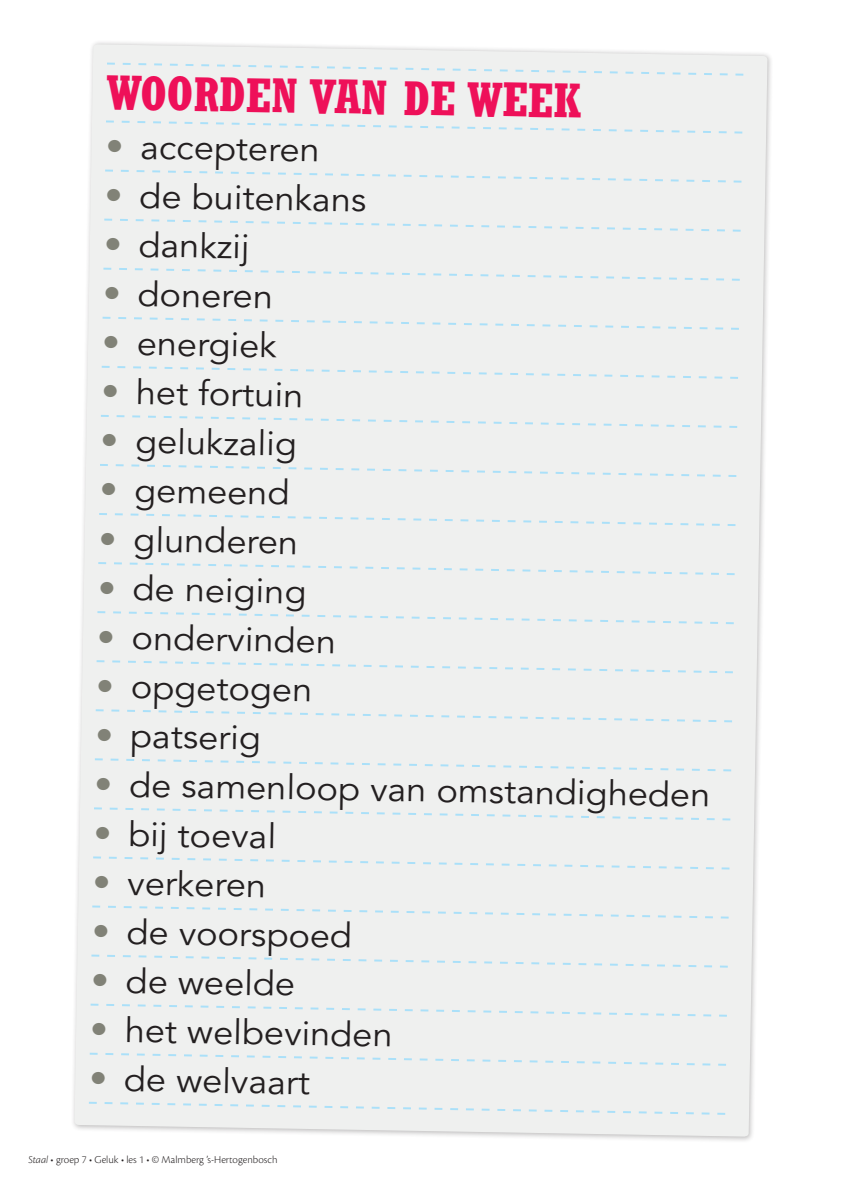
<style>
.page{position:relative;width:842px;height:1191px;background:#fff}
.page>*{position:absolute;margin:0;border:0;box-sizing:border-box;transform-origin:0 0}
.t1{font:700 condensed 48.1px "Rockwell Std";color:#ee1059}
.t2{font:34.3px "Avenir LT Std";color:#231f20;scale:1.05 1}
.t3{font:300 11px "Cronos Pro";color:#231f20}
.s1{color:#818277}
.s2{font-style:italic}
</style>
<div class="page">
<div style="left:70px;top:40px;width:704px;height:1103px;background:#231f20;opacity:.3"></div>
<div style="left:74px;top:44px;width:693px;height:1092px;background:#eff0ef"></div>
<svg style="left:105px;top:62px;width:640px;height:15px"></svg>
<svg style="left:104px;top:119px;width:640px;height:16px"></svg>
<svg style="left:103px;top:168px;width:640px;height:16px"></svg>
<svg style="left:102px;top:218px;width:641px;height:15px"></svg>
<svg style="left:101px;top:267px;width:641px;height:15px"></svg>
<svg style="left:101px;top:316px;width:640px;height:15px"></svg>
<svg style="left:100px;top:365px;width:640px;height:15px"></svg>
<svg style="left:99px;top:414px;width:640px;height:15px"></svg>
<svg style="left:98px;top:463px;width:640px;height:15px"></svg>
<svg style="left:97px;top:512px;width:640px;height:15px"></svg>
<svg style="left:96px;top:561px;width:641px;height:15px"></svg>
<svg style="left:95px;top:610px;width:641px;height:15px"></svg>
<svg style="left:95px;top:659px;width:640px;height:15px"></svg>
<svg style="left:94px;top:708px;width:640px;height:15px"></svg>
<svg style="left:93px;top:757px;width:640px;height:15px"></svg>
<svg style="left:92px;top:806px;width:640px;height:15px"></svg>
<svg style="left:91px;top:855px;width:640px;height:15px"></svg>
<svg style="left:90px;top:904px;width:641px;height:15px"></svg>
<svg style="left:89px;top:953px;width:641px;height:15px"></svg>
<svg style="left:89px;top:1002px;width:640px;height:15px"></svg>
<svg style="left:88px;top:1051px;width:640px;height:15px"></svg>
<svg style="left:87px;top:1100px;width:640px;height:15px"></svg>
<h1 class="t1" style="left:107px;top:64px;width:476px;rotate:1deg">WOORDEN VAN DE WEEK</h1>
<p class="t2" style="left:106px;top:126px;width:205px;rotate:1deg"><span class="s1">•</span> accepteren</p>
<p class="t2" style="left:105px;top:175px;width:251px;rotate:1deg"><span class="s1">•</span> de buitenkans</p>
<p class="t2" style="left:104px;top:224px;width:140px;rotate:1deg"><span class="s1">•</span> dankzij</p>
<p class="t2" style="left:103px;top:274px;width:163px;rotate:1deg"><span class="s1">•</span> doneren</p>
<p class="t2" style="left:102px;top:323px;width:168px;rotate:1deg"><span class="s1">•</span> energiek</p>
<p class="t2" style="left:102px;top:372px;width:194px;rotate:1deg"><span class="s1">•</span> het fortuin</p>
<p class="t2" style="left:101px;top:421px;width:189px;rotate:1deg"><span class="s1">•</span> gelukzalig</p>
<p class="t2" style="left:100px;top:470px;width:183px;rotate:1deg"><span class="s1">•</span> gemeend</p>
<p class="t2" style="left:99px;top:519px;width:191px;rotate:1deg"><span class="s1">•</span> glunderen</p>
<p class="t2" style="left:98px;top:568px;width:200px;rotate:1deg"><span class="s1">•</span> de neiging</p>
<p class="t2" style="left:97px;top:617px;width:229px;rotate:1deg"><span class="s1">•</span> ondervinden</p>
<p class="t2" style="left:96px;top:666px;width:207px;rotate:1deg"><span class="s1">•</span> opgetogen</p>
<p class="t2" style="left:96px;top:715px;width:159px;rotate:1deg"><span class="s1">•</span> patserig</p>
<p class="t2" style="left:95px;top:764px;width:588px;rotate:1deg"><span class="s1">•</span> de samenloop van omstandigheden</p>
<p class="t2" style="left:94px;top:813px;width:175px;rotate:1deg"><span class="s1">•</span> bij toeval</p>
<p class="t2" style="left:93px;top:862px;width:167px;rotate:1deg"><span class="s1">•</span> verkeren</p>
<p class="t2" style="left:92px;top:911px;width:249px;rotate:1deg"><span class="s1">•</span> de voorspoed</p>
<p class="t2" style="left:91px;top:960px;width:196px;rotate:1deg"><span class="s1">•</span> de weelde</p>
<p class="t2" style="left:91px;top:1009px;width:290px;rotate:1deg"><span class="s1">•</span> het welbevinden</p>
<p class="t2" style="left:90px;top:1058px;width:212px;rotate:1deg"><span class="s1">•</span> de welvaart</p>
<p class="t3" style="left:28px;top:1152px;width:251px"><span class="s2">Staal</span> • groep 7 • Geluk • les 1 • © Malmberg ’s-Hertogenbosch</p>
</div>
